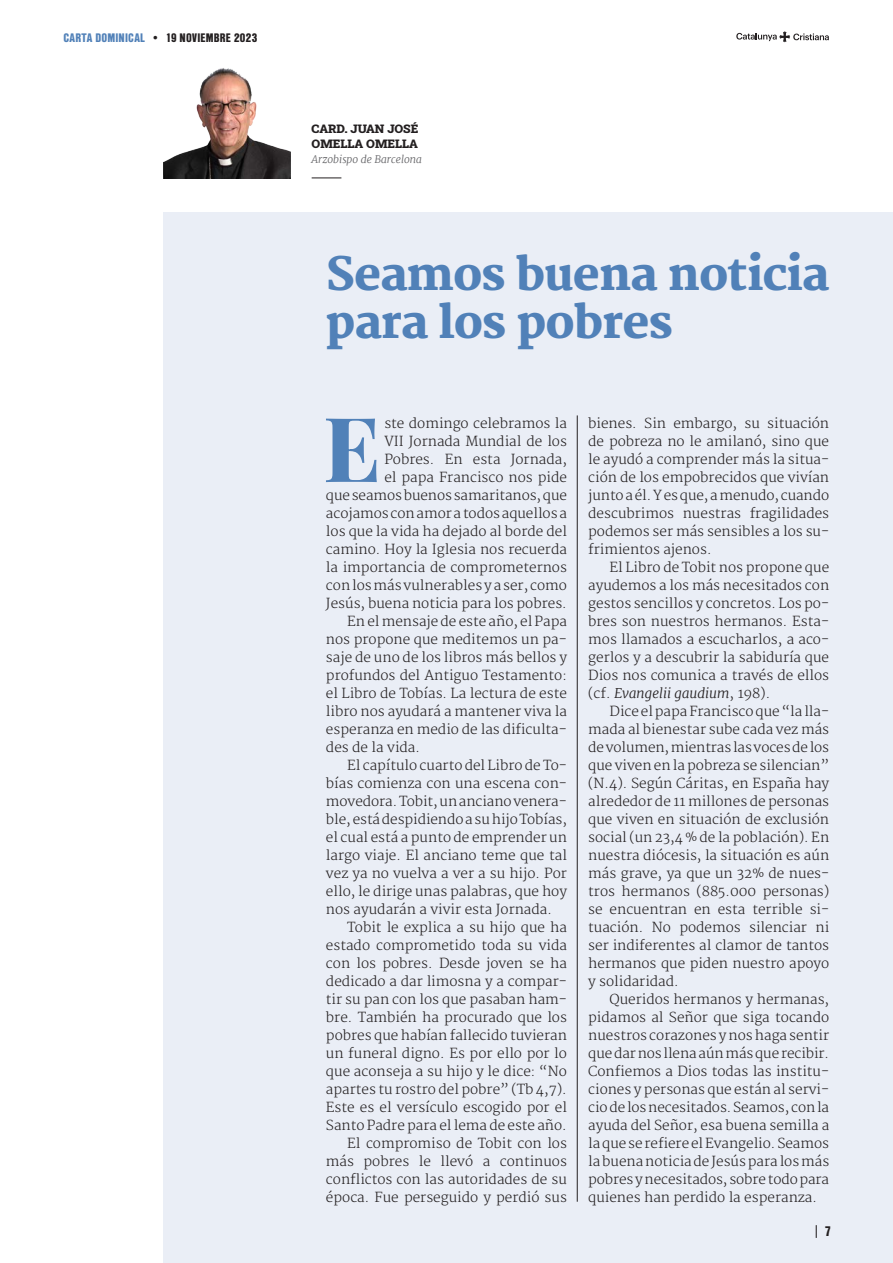
<style>
.page{position:relative;width:893px;height:1263px;background:#fff}
.page>*{position:absolute;margin:0;border:0;box-sizing:border-box;transform-origin:0 0}
.TEXTO_PPAL_CAT{font:800 89.7px "Playfair Display";color:#5181b8}
.TITOL_OMELLA{font:800 45px/48px "Merriweather";letter-spacing:-.02em;color:#5181b8}
.TEXTO_PPAL_ESP{font:300 13.5px/18px "Merriweather";color:#231f20;text-align:justify}
.TEXTO_PPAL_CAT-2{font:300 13.5px/18px "Merriweather";color:#231f20;text-align:right}
.t1{font:900 13.5px "Nimbus San Con LOT";color:#231f20}
.t2{font:900 12px "Nimbus San Con LOT";letter-spacing:.02em;color:#231f20}
.NOM_REDACTORS{font:12px "Roboto Slab";color:#231f20}
.CARREC_REDACTORS{font:italic 300 10.5px "Merriweather";color:#636366}
.s1{color:#5181b8}
.s2{font-style:italic}
</style>
<div class="page">
<img style="left:163px;top:68px;width:128px;height:110px">
<svg style="left:312px;top:178px;width:29px;height:1px"></svg>
<div style="left:163px;top:212px;width:730px;height:1051px;background:#eaeef6"></div>
<hr style="left:577px;top:415px;width:1px;height:787px;background:#231f20">
<svg style="left:816px;top:1225px;width:1px;height:13px"></svg>
<svg style="left:736px;top:31px;width:93px;height:11px"></svg>
<p class="t2" style="left:63px;top:28px;width:196px"><span class="s1">CARTA DOMINICAL</span> • 19 NOVIEMBRE 2023</p>
<p class="NOM_REDACTORS" style="left:312px;top:120px;width:108px">CARD. JUAN JOSÉ</p>
<p class="NOM_REDACTORS" style="left:312px;top:135px;width:108px">OMELLA OMELLA</p>
<p class="CARREC_REDACTORS" style="left:312px;top:153px;width:112px">Arzobispo de Barcelona</p>
<p class="TITOL_OMELLA" style="left:326px;top:252px;width:505px">Seamos buena noticia para los pobres</p>
<p class="TEXTO_PPAL_CAT-2" style="left:326px;top:415px;width:243px">ste domingo celebramos la<br>VII Jornada Mundial de los<br>Pobres. En esta Jornada,<br>el papa Francisco nos pide<br>que seamos buenos samaritanos, que acojamos con amor a todos aquellos a los que la vida ha dejado al borde del camino. Hoy la Iglesia nos recuerda la importancia de comprometernos con los más vulnerables y a ser, como<br>Jesús, buena noticia para los pobres.</p>
<p class="TEXTO_PPAL_ESP" style="left:326px;top:613px;width:243px;text-indent:21px">En el mensaje de este año, el Papa nos propone que meditemos un pa&shy;saje de uno de los libros más bellos y profundos del Antiguo Testamento: el Libro de Tobías. La lectura de este libro nos ayudará a mantener viva la esperanza en medio de las dificulta&shy;des de la vida.</p>
<p class="TEXTO_PPAL_ESP" style="left:326px;top:757px;width:243px;text-indent:21px">El capítulo cuarto del Libro de To&shy;bías comienza con una escena con&shy;movedora. Tobit, un anciano venera&shy;ble, está despidiendo a su hijo Tobías, el cual está a punto de emprender un largo viaje. El anciano teme que tal vez ya no vuelva a ver a su hijo. Por ello, le dirige unas palabras, que hoy nos ayudarán a vivir esta Jornada.</p>
<p class="TEXTO_PPAL_ESP" style="left:326px;top:919px;width:242px;text-indent:21px">Tobit le explica a su hijo que ha estado comprometido toda su vida con los pobres. Desde joven se ha dedicado a dar limosna y a compar&shy;tir su pan con los que pasaban ham&shy;bre. También ha procurado que los pobres que habían fallecido tuvieran un funeral digno. Es por ello por lo que aconseja a su hijo y le dice: “No apartes tu rostro del pobre” (Tb 4,7).<br>Este es el versículo escogido por el Santo Padre para el lema de este año.</p>
<p class="TEXTO_PPAL_ESP" style="left:326px;top:1135px;width:242px;text-indent:21px">El compromiso de Tobit con los más pobres le llevó a continuos conflictos con las autoridades de su época. Fue perseguido y perdió sus</p>
<p class="TEXTO_PPAL_CAT" style="left:323px;top:378px;width:59px">E</p>
<p class="TEXTO_PPAL_ESP" style="left:588px;top:415px;width:242px">bienes. Sin embargo, su situación de pobreza no le amilanó, sino que le ayudó a comprender más la situa&shy;ción de los empobrecidos que vivían junto a él. Y es que, a menudo, cuando descubrimos nuestras fragilidades podemos ser más sensibles a los su&shy;frimientos ajenos.</p>
<p class="TEXTO_PPAL_ESP" style="left:588px;top:559px;width:242px;text-indent:21px">El Libro de Tobit nos propone que ayudemos a los más necesitados con gestos sencillos y concretos. Los po&shy;bres son nuestros hermanos. Esta&shy;mos llamados a escucharlos, a aco&shy;gerlos y a descubrir la sabiduría que Dios nos comunica a través de ellos (cf. <span class="s2">Evangelii gaudium</span>, 198).</p>
<p class="TEXTO_PPAL_ESP" style="left:588px;top:703px;width:242px;text-indent:21px">Dice el papa Francisco que “la lla&shy;mada al bienestar sube cada vez más de volumen, mientras las voces de los que viven en la pobreza se silencian” (N.4). Según Cáritas, en España hay alrededor de 11 millones de personas que viven en situación de exclusión social (un 23,4 % de la población). En nuestra diócesis, la situación es aún más grave, ya que un 32% de nues&shy;tros hermanos (885.000 personas) se encuentran en esta terrible si&shy;tuación. No podemos silenciar ni ser indiferentes al clamor de tantos hermanos que piden nuestro apoyo y solidaridad.</p>
<p class="TEXTO_PPAL_ESP" style="left:588px;top:991px;width:242px;text-indent:21px">Queridos hermanos y hermanas, pidamos al Señor que siga tocando nuestros corazones y nos haga sentir que dar nos llena aún más que recibir.<br>Confiemos a Dios todas las institu&shy;ciones y personas que están al servi&shy;cio de los necesitados. Seamos, con la ayuda del Señor, esa buena semilla a la que se refiere el Evangelio. Seamos la buena noticia de Jesús para los más pobres y necesitados, sobre todo para quienes han perdido la esperanza.</p>
<p class="t1" style="left:825px;top:1221px;width:8px">7</p>
</div>
